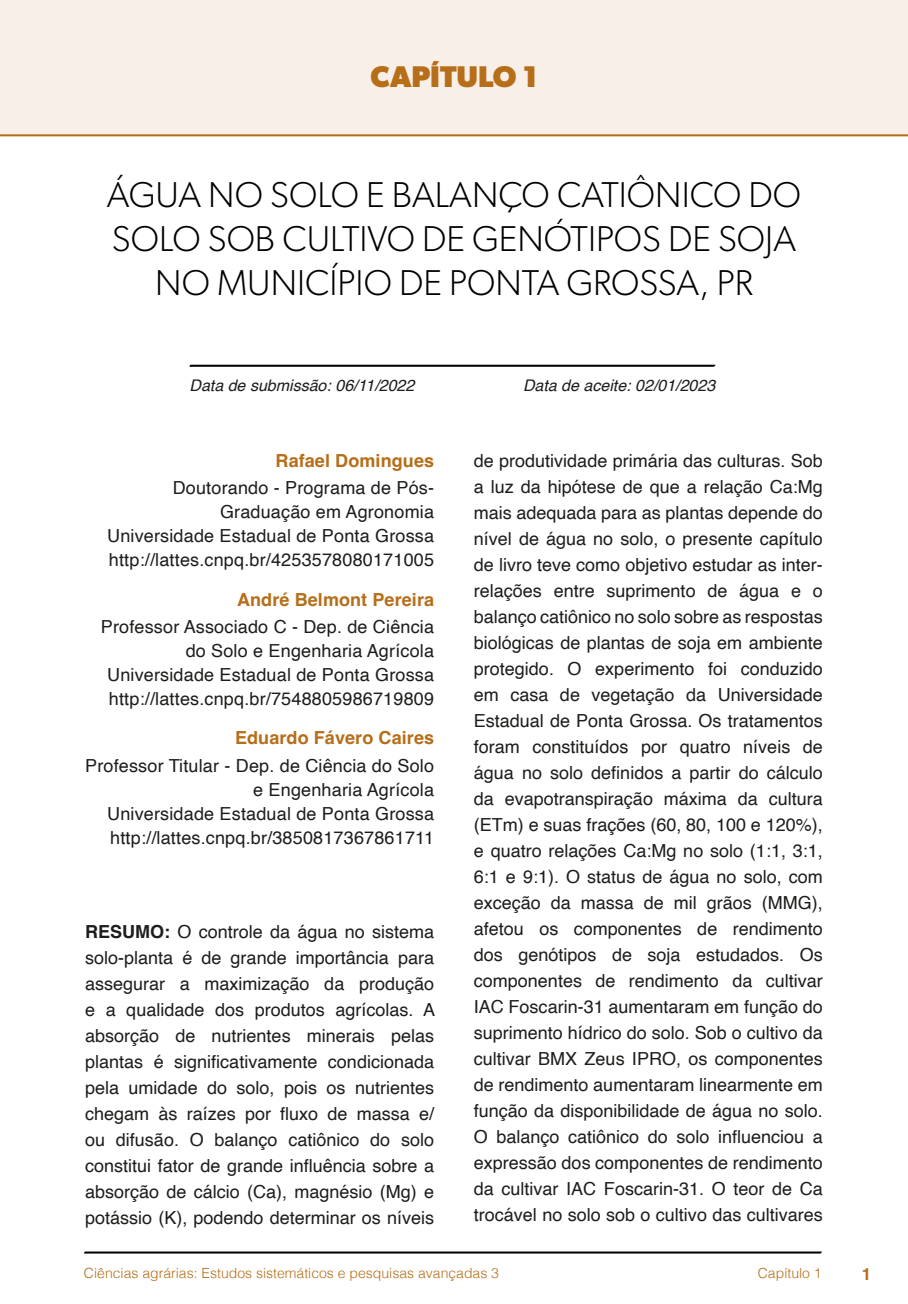
<style>
.page{position:relative;width:908px;height:1304px;background:#fff}
.page>*{position:absolute;margin:0;border:0;box-sizing:border-box;transform-origin:0 0}
.t1{font:300 36px/44px "Gibson";color:#000;text-align:center}
.t2{font:700 30px "Gibson";color:#b66e19}
.t3{font:18px/26px "Helvetica";letter-spacing:.01em;color:#1d1d1b;text-align:right}
.t4{font:700 18px "Helvetica";letter-spacing:.005em;color:#b66e19}
.t5{font:700 16.8px "Helvetica";color:#b66e19}
.t6{font:italic 16px "Helvetica";color:#1d1d1b}
.t7{font:300 14px "Helvetica";color:#b66e19}
.s1{font-weight:700}
</style>
<div class="page">
<svg style="left:84px;top:1251px;width:737px;height:3px"></svg>
<div style="left:0;top:0;width:907px;height:136px;background:#f8f0e8"></div>
<svg style="left:189px;top:364px;width:526px;height:3px"></svg>
<div style="left:64px;top:74px;width:61px;height:54px;background:#f8f0e8"></div>
<h2 class="t2" style="left:370px;top:58px;width:168px">CAPÍTULO 1</h2>
<h1 class="t1" style="left:107px;top:172px;width:695px">ÁGUA NO SOLO E BALANÇO CATIÔNICO DO<br>SOLO SOB CULTIVO DE GENÓTIPOS DE SOJA<br>NO MUNICÍPIO DE PONTA GROSSA, PR</h1>
<p class="t6" style="left:189px;top:373px;width:226px">Data de submissão: 06/11/2022</p>
<p class="t4" style="left:275px;top:450px;width:160px">Rafael Domingues</p>
<p class="t3" style="left:107px;top:477px;width:328px;line-height:24px">Doutorando - Programa de Pós-Graduação em Agronomia<br>Universidade Estadual de Ponta Grossa http://lattes.cnpq.br/4253578080171005</p>
<p class="t4" style="left:237px;top:588px;width:198px">André Belmont Pereira</p>
<p class="t3" style="left:101px;top:615px;width:334px;line-height:24px">Professor Associado C - Dep. de Ciência do Solo e Engenharia Agrícola Universidade Estadual de Ponta Grossa http://lattes.cnpq.br/7548805986719809</p>
<p class="t4" style="left:235px;top:727px;width:200px">Eduardo Fávero Caires</p>
<p class="t3" style="left:85px;top:754px;width:350px;line-height:24px">Professor Titular - Dep. de Ciência do Solo e Engenharia Agrícola<br>Universidade Estadual de Ponta Grossa http://lattes.cnpq.br/3850817367861711</p>
<p class="t3" style="left:85px;top:919px;width:351px;text-align:justify"><span class="s1">RESUMO:</span> O controle da água no sistema solo-planta é de grande importância para assegurar a maximização da produção e a qualidade dos produtos agrícolas. A absorção de nutrientes minerais pelas plantas é significativamente condicionada pela umidade do solo, pois os nutrientes chegam às raízes por fluxo de massa e/ ou difusão. O balanço catiônico do solo constitui fator de grande influência sobre a absorção de cálcio (Ca), magnésio (Mg) e potássio (K), podendo determinar os níveis</p>
<p class="t6" style="left:523px;top:373px;width:194px">Data de aceite: 02/01/2023</p>
<p class="t3" style="left:473px;top:448px;width:350px;text-align:justify">de produtividade primária das culturas. Sob a luz da hipótese de que a relação Ca:Mg mais adequada para as plantas depende do nível de água no solo, o presente capítulo de livro teve como objetivo estudar as inter&shy;relações entre suprimento de água e o balanço catiônico no solo sobre as respostas biológicas de plantas de soja em ambiente protegido. O experimento foi conduzido em casa de vegetação da Universidade Estadual de Ponta Grossa. Os tratamentos foram constituídos por quatro níveis de água no solo definidos a partir do cálculo da evapotranspiração máxima da cultura (ETm) e suas frações (60, 80, 100 e 120%), e quatro relações Ca:Mg no solo (1:1, 3:1, 6:1 e 9:1). O status de água no solo, com exceção da massa de mil grãos (MMG), afetou os componentes de rendimento dos genótipos de soja estudados. Os componentes de rendimento da cultivar IAC Foscarin-31 aumentaram em função do suprimento hídrico do solo. Sob o cultivo da cultivar BMX Zeus IPRO, os componentes de rendimento aumentaram linearmente em função da disponibilidade de água no solo.<br>O balanço catiônico do solo influenciou a expressão dos componentes de rendimento da cultivar IAC Foscarin-31. O teor de Ca trocável no solo sob o cultivo das cultivares</p>
<p class="t7" style="left:84px;top:1261px;width:416px">Ciências agrárias: Estudos sistemáticos e pesquisas avançadas 3</p>
<p class="t7" style="left:757px;top:1261px;width:65px">Capítulo 1</p>
<p class="t5" style="left:861px;top:1264px;width:11px">1</p>
</div>
